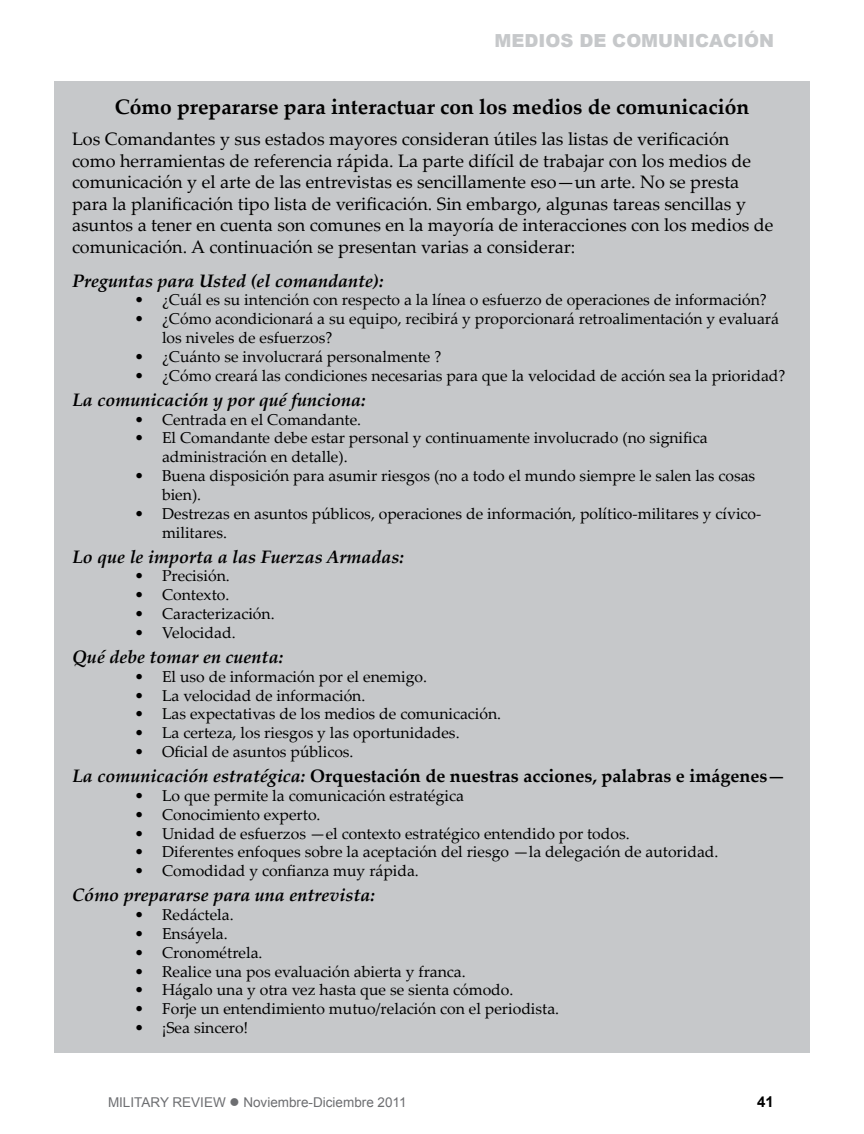
<style>
.page{position:relative;width:864px;height:1134px;background:#fff}
.page>*{position:absolute;margin:0;border:0;box-sizing:border-box;transform-origin:0 0}
.t1{font:700 21px "Palatino Linotype";color:#000}
.t2{font:18px/21.6px "Palatino Linotype";color:#000}
.t3{font:italic 700 18px "Palatino Linotype";color:#000}
.t4{font:700 18px "Palatino Linotype";color:#000}
.t5{font:900 18px "Arial";color:#c6c8ca}
.t6{font:15.75px/18.9px "Palatino Linotype";color:#000}
.t7{font:700 15px "Arial";color:#000}
.t8{font:13.5px "Arial";color:#6d6e71}
.s1{font-style:italic}
</style>
<div class="page">
<div style="left:54px;top:81px;width:756px;height:972px;background:#c6c8ca"></div>
<p class="t5" style="left:494px;top:27px;width:281px">MEDIOS DE COMUNICACIÓN</p>
<h1 class="t1" style="left:115px;top:92px;width:636px">Cómo prepararse para interactuar con los medios de comunicación</h1>
<p class="t2" style="left:72px;top:127px;width:703px">Los Comandantes y sus estados mayores consideran útiles las listas de verificación como herramientas de referencia rápida. La parte difícil de trabajar con los medios de comunicación y el arte de las entrevistas es sencillamente eso—un arte. No se presta para la planificación tipo lista de verificación. Sin embargo, algunas tareas sencillas y asuntos a tener en cuenta son comunes en la mayoría de interacciones con los medios de comunicación. A continuación se presentan varias a considerar:</p>
<p class="t3" style="left:72px;top:268px;width:313px">Preguntas para Usted (el comandante):</p>
<p class="t6" style="left:134px;top:290px;width:634px">• ¿Cuál es su intención con respecto a la línea o esfuerzo de operaciones de información?</p>
<p class="t6" style="left:162px;top:309px;width:619px;text-indent:-28px">• ¿Cómo acondicionará a su equipo, recibirá y proporcionará retroalimentación y evaluará los niveles de esfuerzos?</p>
<p class="t6" style="left:134px;top:347px;width:308px">• ¿Cuánto se involucrará personalmente ?</p>
<p class="t6" style="left:134px;top:366px;width:653px">• ¿Cómo creará las condiciones necesarias para que la velocidad de acción sea la prioridad?</p>
<p class="t3" style="left:72px;top:387px;width:295px">La comunicación y por qué funciona:</p>
<p class="t6" style="left:134px;top:409px;width:228px">• Centrada en el Comandante.</p>
<p class="t6" style="left:162px;top:428px;width:547px;text-indent:-28px">• El Comandante debe estar personal y continuamente involucrado (no significa administración en detalle).</p>
<p class="t6" style="left:162px;top:466px;width:595px;text-indent:-28px">• Buena disposición para asumir riesgos (no a todo el mundo siempre le salen las cosas bien).</p>
<p class="t6" style="left:162px;top:504px;width:601px;text-indent:-28px">• Destrezas en asuntos públicos, operaciones de información, político-militares y cívico&shy;militares.</p>
<p class="t3" style="left:72px;top:544px;width:334px">Lo que le importa a las Fuerzas Armadas:</p>
<p class="t6" style="left:134px;top:566px;width:97px">• Precisión.</p>
<p class="t6" style="left:134px;top:585px;width:96px">• Contexto.</p>
<p class="t6" style="left:134px;top:604px;width:142px">• Caracterización.</p>
<p class="t6" style="left:134px;top:623px;width:103px">• Velocidad.</p>
<p class="t3" style="left:72px;top:644px;width:213px">Qué debe tomar en cuenta:</p>
<p class="t6" style="left:134px;top:666px;width:294px">• El uso de información por el enemigo.</p>
<p class="t6" style="left:134px;top:685px;width:232px">• La velocidad de información.</p>
<p class="t6" style="left:134px;top:704px;width:368px">• Las expectativas de los medios de comunicación.</p>
<p class="t6" style="left:134px;top:723px;width:327px">• La certeza, los riesgos y las oportunidades.</p>
<p class="t6" style="left:134px;top:742px;width:221px">• Oficial de asuntos públicos.</p>
<p class="t4" style="left:72px;top:763px;width:715px"><span class="s1">La comunicación estratégica:</span> Orquestación de nuestras acciones, palabras e imágenes—</p>
<p class="t6" style="left:134px;top:785px;width:331px">• Lo que permite la comunicación estratégica</p>
<p class="t6" style="left:134px;top:804px;width:188px">• Conocimiento experto.</p>
<p class="t6" style="left:134px;top:823px;width:497px">• Unidad de esfuerzos —el contexto estratégico entendido por todos.</p>
<p class="t6" style="left:134px;top:842px;width:586px">• Diferentes enfoques sobre la aceptación del riesgo —la delegación de autoridad.</p>
<p class="t6" style="left:134px;top:861px;width:286px">• Comodidad y confianza muy rápida.</p>
<p class="t3" style="left:72px;top:882px;width:304px">Cómo prepararse para una entrevista:</p>
<p class="t6" style="left:134px;top:904px;width:101px">• Redáctela.</p>
<p class="t6" style="left:134px;top:923px;width:95px">• Ensáyela.</p>
<p class="t6" style="left:134px;top:942px;width:130px">• Cronométrela.</p>
<p class="t6" style="left:134px;top:961px;width:333px">• Realice una pos evaluación abierta y franca.</p>
<p class="t6" style="left:134px;top:980px;width:381px">• Hágalo una y otra vez hasta que se sienta cómodo.</p>
<p class="t6" style="left:134px;top:999px;width:426px">• Forje un entendimiento mutuo/relación con el periodista.</p>
<p class="t6" style="left:134px;top:1018px;width:115px">• ¡Sea sincero!</p>
<p class="t8" style="left:108px;top:1093px;width:300px">MILITARY REVIEW ● Noviembre-Diciembre 2011</p>
<p class="t7" style="left:757px;top:1092px;width:18px">41</p>
</div>
